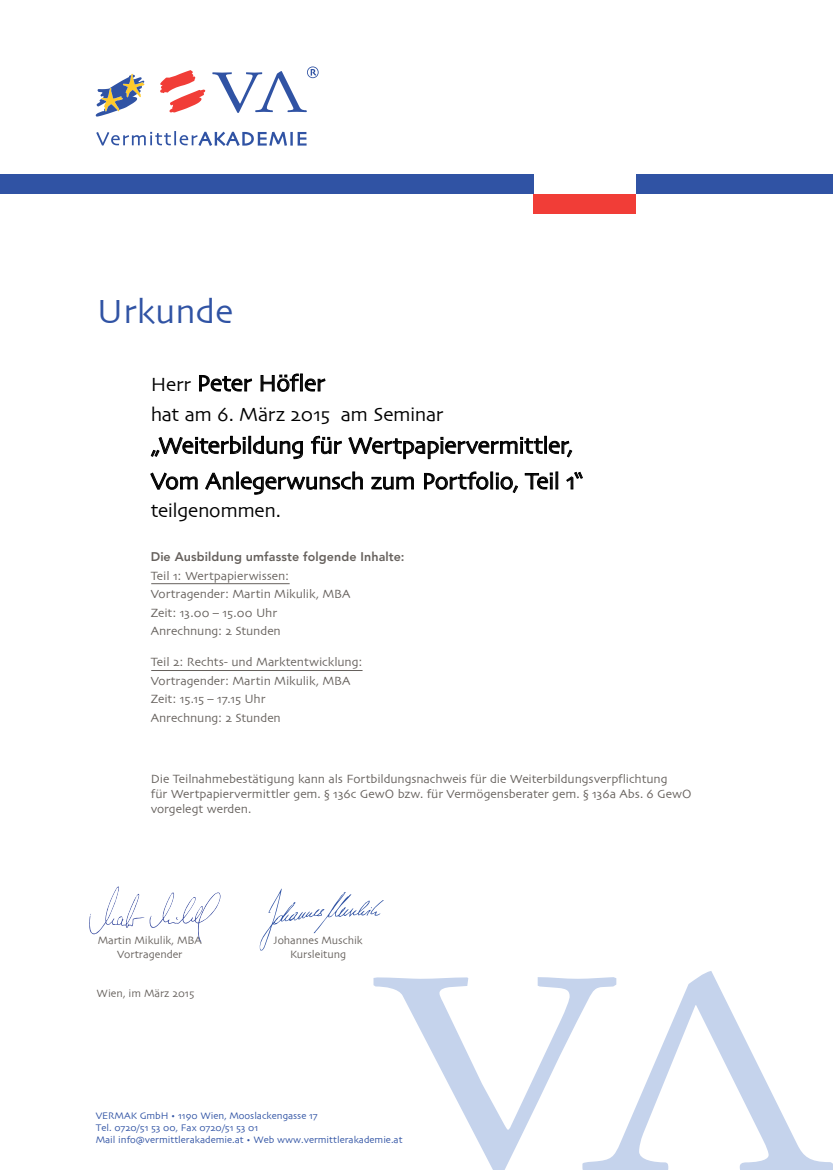
<style>
.page{position:relative;width:833px;height:1170px;background:#fff}
.page>*{position:absolute;margin:0;border:0;box-sizing:border-box;transform-origin:0 0}
.t1{font:35px "Skia";color:#3053a4}
.t2{font:23.75px/35.6px "Skia";letter-spacing:-.02em;color:#000}
.t3{font:20px "Skia";letter-spacing:-.02em;color:#000}
.t4{font:12.5px/18.6px "Skia";letter-spacing:-.01em;color:#66615d}
.t5{font:800 12.5px "Avenir";letter-spacing:.01em;color:#66615d}
.t6{font:11.25px "Skia";letter-spacing:-.005em;color:#66615d}
.t7{font:10px/12px "Skia";letter-spacing:-.005em;color:#3053a4}
.s1{font-size:20px}
.s2{font-size:7.5px}
</style>
<div class="page">
<svg style="left:373px;top:977px;width:209px;height:192px"></svg>
<svg style="left:582px;top:971px;width:251px;height:198px"></svg>
<svg style="left:199px;top:375px;width:53px;height:17px"></svg>
<svg style="left:260px;top:373px;width:66px;height:19px"></svg>
<svg style="left:150px;top:435px;width:433px;height:60px"></svg>
<svg style="left:96px;top:131px;width:210px;height:15px"></svg>
<svg style="left:95px;top:74px;width:50px;height:43px"></svg>
<svg style="left:212px;top:66px;width:107px;height:47px"></svg>
<svg style="left:160px;top:70px;width:45px;height:43px"></svg>
<div style="left:636px;top:174px;width:197px;height:20px;background:#3053a4"></div>
<div style="left:0;top:174px;width:533px;height:20px;background:#3053a4"></div>
<div style="left:533px;top:194px;width:103px;height:19px;background:#f13d37"></div>
<hr style="left:151px;top:583px;width:139px;height:1px;background:#66615d">
<hr style="left:151px;top:670px;width:211px;height:1px;background:#66615d">
<svg style="left:259px;top:888px;width:125px;height:63px"></svg>
<svg style="left:89px;top:886px;width:131px;height:56px"></svg>
<h1 class="t1" style="left:97px;top:291px;width:138px">Urkunde</h1>
<h2 class="t2" style="left:151px;top:367px;width:176px"><span class="s1">Herr</span> Peter Höfler</h2>
<h3 class="t3" style="left:151px;top:403px;width:294px">hat am 6. März 2015 am Seminar</h3>
<h2 class="t2" style="left:151px;top:429px;width:434px">„Weiterbildung für Wertpapiervermittler,<br>Vom Anlegerwunsch zum Portfolio, Teil 1“</h2>
<h3 class="t3" style="left:151px;top:499px;width:132px">teilgenommen.</h3>
<p class="t5" style="left:151px;top:549px;width:255px">Die Ausbildung umfasste folgende Inhalte:</p>
<p class="t4" style="left:151px;top:567px;width:201px">Teil 1: Wertpapierwissen:<br>Vortragender: Martin Mikulik, MBA<br>Zeit: 13.00 – 15.00 Uhr<br>Anrechnung: 2 Stunden</p>
<p class="t4" style="left:151px;top:653px;width:213px">Teil 2: Rechts- und Marktentwicklung:<br>Vortragender: Martin Mikulik, MBA<br>Zeit: 15.15 – 17.15 Uhr<br>Anrechnung: 2 Stunden</p>
<p class="t4" style="left:151px;top:771px;width:542px;line-height:15.1px">Die Teilnahmebestätigung kann als Fortbildungsnachweis für die Weiterbildungsverpflichtung<br>für Wertpapiervermittler gem. § 136c GewO bzw. für Vermögensberater gem. § 136a Abs. 6 GewO vorgelegt werden.</p>
<p class="t6" style="left:98px;top:933px;width:105px">Martin Mikulik, MBA</p>
<p class="t6" style="left:273px;top:933px;width:91px">Johannes Muschik</p>
<p class="t6" style="left:117px;top:947px;width:67px">Vortragender</p>
<p class="t6" style="left:290px;top:947px;width:58px">Kursleitung</p>
<p class="t6" style="left:97px;top:986px;width:99px">Wien, im März 2015</p>
<p class="t7" style="left:96px;top:1110px;width:308px">VERMAK GmbH <span class="s2">•</span> 1190 Wien, Mooslackengasse 17<br>Tel. 0720/51 53 00, Fax 0720/51 53 01<br>Mail info@vermittlerakademie.at <span class="s2">•</span> Web www.vermittlerakademie.at</p>
</div>
